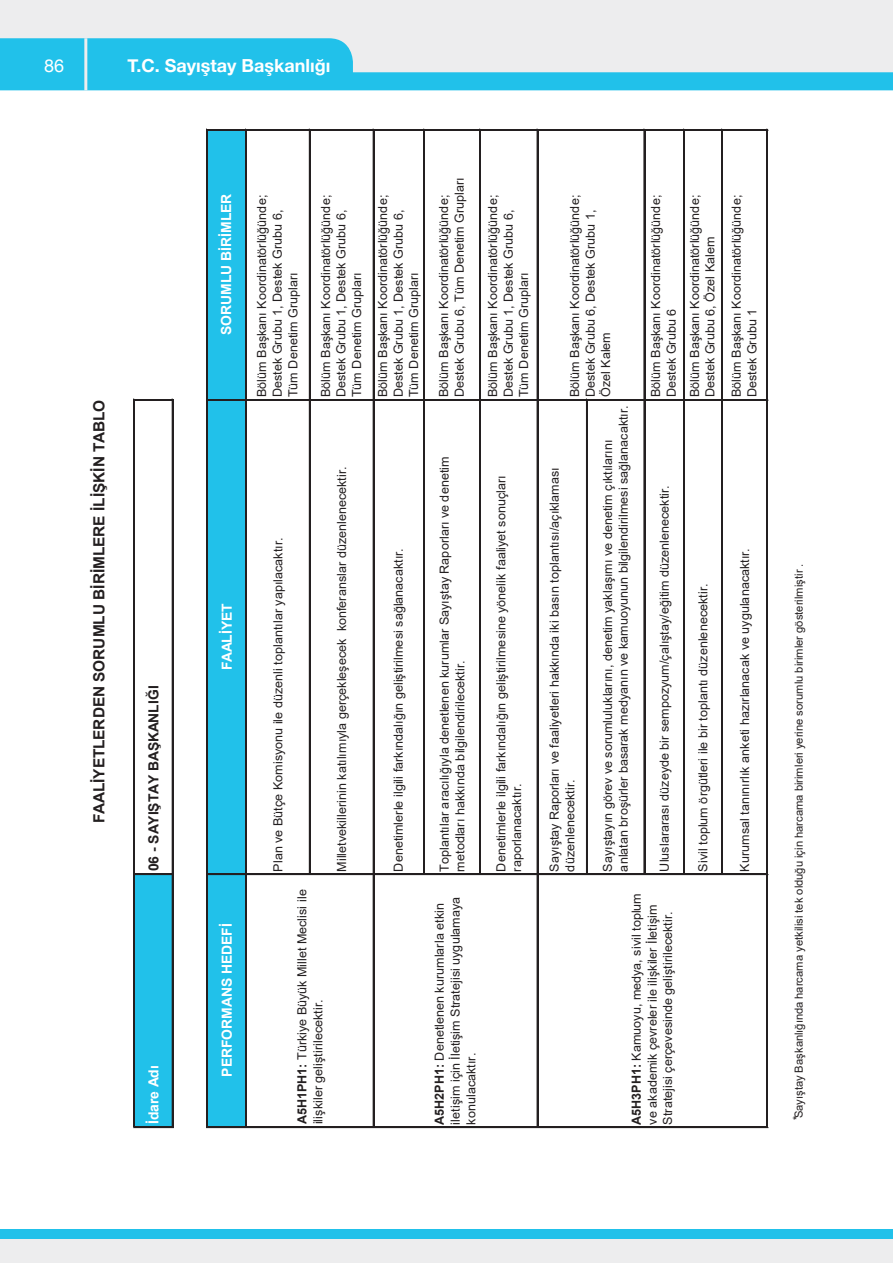
<style>
.page{position:relative;width:893px;height:1263px;background:#fff}
.page>*{position:absolute;margin:0;border:0;box-sizing:border-box;transform-origin:0 0}
.t1{font:700 18px "Helvetica Neue";color:#fff}
.t2{font:18px "Helvetica Neue";color:#fff}
.t3{font:700 15.45px "Arial";letter-spacing:-.005em;color:#231f20}
.t4{font:700 13.95px "Arial";color:#fff}
.t5{font:700 13.95px "Arial";color:#231f20}
.t6{font:12.6px/15.6px "Arial";letter-spacing:.005em;color:#231f20}
.t7{font:12.6px "Arial";color:#231f20}
.t8{font:11.25px "Arial";color:#231f20}
.s1{font-weight:700}
.s2{font-style:inherit}
</style>
<div class="page">
<div style="left:0;top:1229px;width:893px;height:34px;background:#21c1ea"></div>
<div style="left:0;top:0;width:893px;height:72px;background:#ededee"></div>
<div style="left:0;top:1239px;width:893px;height:24px;background:#ededee"></div>
<svg style="left:0;top:38px;width:893px;height:52px;fill:#21c1ea"></svg>
<hr style="left:84px;top:38px;width:3px;height:52px;background:#ededee">
<div style="left:135px;top:874px;width:38px;height:252px;background:#21c1ea"></div>
<div style="left:207px;top:130px;width:39px;height:996px;background:#21c1ea"></div>
<hr style="left:134px;top:1126px;width:39px;height:2px;background:#231f20">
<hr style="left:135px;top:873px;width:38px;height:2px;background:#231f20">
<hr style="left:135px;top:400px;width:38px;height:1px;background:#231f20">
<hr style="left:135px;top:399px;width:38px;height:1px;background:#231f20">
<hr style="left:206px;top:1126px;width:562px;height:2px;background:#231f20">
<hr style="left:208px;top:873px;width:560px;height:2px;background:#231f20">
<hr style="left:208px;top:400px;width:560px;height:1px;background:#231f20">
<hr style="left:208px;top:399px;width:560px;height:1px;background:#231f20">
<hr style="left:208px;top:130px;width:560px;height:1px;background:#231f20">
<hr style="left:208px;top:129px;width:560px;height:1px;background:#231f20">
<hr style="left:133px;top:399px;width:1px;height:727px;background:#231f20">
<hr style="left:134px;top:399px;width:1px;height:727px;background:#231f20">
<hr style="left:172px;top:399px;width:1px;height:727px;background:#231f20">
<hr style="left:206px;top:129px;width:2px;height:997px;background:#231f20">
<hr style="left:245px;top:129px;width:2px;height:997px;background:#231f20">
<hr style="left:309px;top:129px;width:2px;height:744px;background:#231f20">
<hr style="left:373px;top:129px;width:1px;height:997px;background:#231f20">
<hr style="left:423px;top:129px;width:1px;height:744px;background:#231f20">
<hr style="left:424px;top:129px;width:1px;height:744px;background:#231f20">
<hr style="left:479px;top:129px;width:1px;height:744px;background:#231f20">
<hr style="left:480px;top:129px;width:1px;height:744px;background:#231f20">
<hr style="left:537px;top:129px;width:1px;height:997px;background:#231f20">
<hr style="left:586px;top:399px;width:2px;height:474px;background:#231f20">
<hr style="left:644px;top:129px;width:1px;height:744px;background:#231f20">
<hr style="left:683px;top:129px;width:2px;height:744px;background:#231f20">
<hr style="left:721px;top:129px;width:2px;height:744px;background:#231f20">
<hr style="left:767px;top:129px;width:1px;height:997px;background:#231f20">
<h1 class="t2" style="left:44px;top:55px;width:22px">86</h1>
<h1 class="t1" style="left:128px;top:55px;width:204px">T.C. Sayıştay Başkanlığı</h1>
<p class="t3" style="left:88px;top:823px;width:425px;rotate:-90deg">FAALİYETLERDEN SORUMLU BİRİMLERE İLİŞKİN TABLO</p>
<p class="t5" style="left:144px;top:871px;width:187px;rotate:-90deg">06 - SAYIŞTAY BAŞKANLIĞI</p>
<p class="t4" style="left:144px;top:1124px;width:60px;rotate:-90deg">İdare Adı</p>
<p class="t4" style="left:216px;top:335px;width:143px;rotate:-90deg">SORUMLU BİRİMLER</p>
<p class="t6" style="left:375px;top:397px;width:204px;rotate:-90deg">Bölüm Başkanı Koordinatörlüğünde;</p>
<p class="t6" style="left:254px;top:397px;width:204px;rotate:-90deg">Bölüm Başkanı Koordinatörlüğünde;</p>
<p class="t6" style="left:318px;top:397px;width:204px;rotate:-90deg">Bölüm Başkanı Koordinatörlüğünde;</p>
<p class="t7" style="left:269px;top:397px;width:189px;rotate:-90deg">Destek Grubu 1, Destek Grubu 6,</p>
<p class="t7" style="left:332px;top:397px;width:189px;rotate:-90deg">Destek Grubu 1, Destek Grubu 6,</p>
<p class="t7" style="left:390px;top:397px;width:189px;rotate:-90deg">Destek Grubu 1, Destek Grubu 6,</p>
<p class="t6" style="left:285px;top:397px;width:126px;rotate:-90deg">Tüm Denetim Grupları</p>
<p class="t6" style="left:349px;top:397px;width:126px;rotate:-90deg">Tüm Denetim Grupları</p>
<p class="t6" style="left:406px;top:397px;width:126px;rotate:-90deg">Tüm Denetim Grupları</p>
<p class="t6" style="left:436px;top:397px;width:221px;rotate:-90deg">Bölüm Başkanı Koordinatörlüğünde;<br>Destek Grubu 6, Tüm Denetim Grupları</p>
<p class="t4" style="left:217px;top:670px;width:69px;rotate:-90deg">FAALİYET</p>
<p class="t6" style="left:270px;top:871px;width:335px;rotate:-90deg">Plan ve Bütçe Komisyonu ile düzenli toplantılar yapılacaktır.</p>
<p class="t6" style="left:334px;top:871px;width:406px;rotate:-90deg">Milletvekillerinin katılımıyla gerçekleşecek konferanslar düzenlenecektir.</p>
<p class="t6" style="left:437px;top:871px;width:416px;rotate:-90deg">Toplantılar aracılığıyla denetlenen kurumlar Sayıştay Raporları ve denetim metodları hakkında bilgilendirilecektir.</p>
<p class="t6" style="left:390px;top:871px;width:325px;rotate:-90deg">Denetimlerle ilgili farkındalığın geliştirilmesi sağlanacaktır.</p>
<p class="t6" style="left:485px;top:397px;width:204px;rotate:-90deg">Bölüm Başkanı Koordinatörlüğünde;</p>
<p class="t7" style="left:500px;top:397px;width:189px;rotate:-90deg">Destek Grubu 1, Destek Grubu 6,</p>
<p class="t6" style="left:516px;top:397px;width:126px;rotate:-90deg">Tüm Denetim Grupları</p>
<p class="t6" style="left:567px;top:397px;width:204px;rotate:-90deg">Bölüm Başkanı Koordinatörlüğünde;</p>
<p class="t7" style="left:582px;top:397px;width:189px;rotate:-90deg">Destek Grubu 6, Destek Grubu 1,</p>
<p class="t6" style="left:598px;top:397px;width:66px;rotate:-90deg">Özel Kalem</p>
<p class="t6" style="left:493px;top:871px;width:398px;rotate:-90deg">Denetimlerle ilgili farkındalığın geliştirilmesine yönelik faaliyet sonuçları raporlanacaktır.</p>
<p class="t6" style="left:547px;top:871px;width:406px;rotate:-90deg">Sayıştay Raporları ve faaliyetleri hakkında iki basın toplantısı/açıklaması düzenlenecektir.</p>
<p class="t6" style="left:600px;top:871px;width:468px;rotate:-90deg">Sayıştayın görev ve sorumluluklarını, denetim yaklaşımı ve denetim çıktılarını anlatan broşürler basarak medyanın ve kamuoyunun bilgilendirilmesi sağlanacaktır.</p>
<p class="t6" style="left:648px;top:397px;width:204px;rotate:-90deg">Bölüm Başkanı Koordinatörlüğünde;</p>
<p class="t7" style="left:663px;top:397px;width:90px;rotate:-90deg">Destek Grubu 6</p>
<p class="t6" style="left:656px;top:871px;width:388px;rotate:-90deg">Uluslararası düzeyde bir sempozyum/çalıştay/eğitim düzenlenecektir.</p>
<p class="t4" style="left:217px;top:1076px;width:155px;rotate:-90deg">PERFORMANS HEDEFİ</p>
<p class="t6" style="left:294px;top:1124px;width:236px;line-height:16px;rotate:-90deg"><span class="s1">A5H1PH1:</span> Türkiye Büyük Millet Meclisi ile ilişkiler geliştirilecektir.</p>
<p class="t6" style="left:431px;top:1124px;width:229px;rotate:-90deg"><span class="s1">A5H2PH1:</span> <span class="s2">Denetlenen kurumlarla etkin </span>iletişim için İletişim Stratejisi uygulamaya konulacaktır.</p>
<p class="t6" style="left:628px;top:1124px;width:233px;rotate:-90deg"><span class="s1">A5H3PH1:</span> <span class="s2">Kamuoyu, medya, sivil toplum </span>ve akademik çevreler ile ilişkiler İletişim<br>Stratejisi çerçevesinde geliştirilecektir.</p>
<p class="t6" style="left:687px;top:397px;width:204px;rotate:-90deg">Bölüm Başkanı Koordinatörlüğünde;<br>Destek Grubu 6, Özel Kalem</p>
<p class="t6" style="left:728px;top:397px;width:204px;rotate:-90deg">Bölüm Başkanı Koordinatörlüğünde;</p>
<p class="t7" style="left:743px;top:397px;width:90px;rotate:-90deg">Destek Grubu 1</p>
<p class="t6" style="left:695px;top:871px;width:289px;rotate:-90deg">Sivil toplum örgütleri ile bir toplantı düzenlenecektir.</p>
<p class="t6" style="left:737px;top:871px;width:325px;rotate:-90deg">Kurumsal tanınırlık anketi hazırlanacak ve uygulanacaktır.</p>
<p class="t8" style="left:791px;top:1118px;width:556px;rotate:-90deg">⃰Sayıştay Başkanlığında harcama yetkilisi tek olduğu için harcama birimleri yerine sorumlu birimler gösterilmiştir <span class="s2">.</span></p>
</div>
